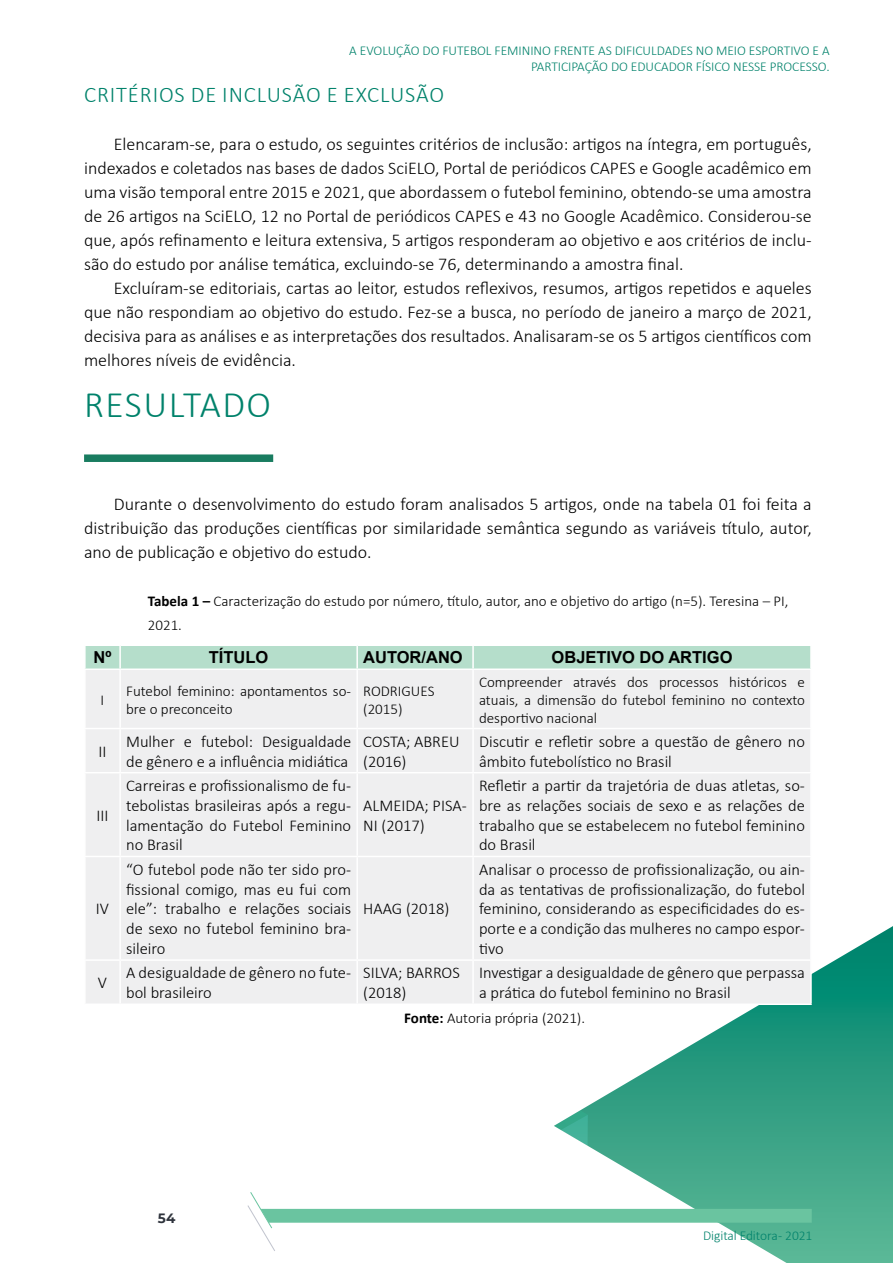
<style>
.page{position:relative;width:893px;height:1263px;background:#fff}
.page>*{position:absolute;margin:0;border:0;box-sizing:border-box;transform-origin:0 0}
.t1{font:300 37.5px "Calibri";letter-spacing:.04em;color:#00826b}
.t2{font:300 22.5px "Calibri";letter-spacing:.04em;color:#00826b}
.t3{font:300 18px/24px "Calibri";color:#000;text-align:justify}
.t4{font:300 16.5px/19.8px "Calibri";color:#000}
.t5{font:700 16.5px "Arial";color:#000}
.t6{font:300 15px/18px "Calibri";color:#000}
.t7{font:300 13.5px/16.2px "Calibri";letter-spacing:-.005em;color:#00826b;text-align:right}
.t8{font:700 13.5px "Montserrat";color:#2e333c}
.s1{font-weight:700}
</style>
<div class="page">
<svg style="left:688px;top:926px;width:205px;height:337px;background:#41a78e"></svg>
<div style="left:84px;top:454px;width:189px;height:8px;background:#197c60"></div>
<div style="left:86px;top:646px;width:724px;height:22px;background:#b5decb"></div>
<div style="left:86px;top:670px;width:724px;height:333px;background:#efeff0"></div>
<hr style="left:119px;top:646px;width:2px;height:22px;background:#fff">
<hr style="left:356px;top:646px;width:2px;height:22px;background:#fff">
<hr style="left:472px;top:646px;width:2px;height:22px;background:#fff">
<hr style="left:119px;top:670px;width:2px;height:58px;background:#fff">
<hr style="left:356px;top:670px;width:2px;height:58px;background:#fff">
<hr style="left:472px;top:670px;width:2px;height:58px;background:#fff">
<hr style="left:84px;top:728px;width:36px;height:1px;background:#fff">
<hr style="left:120px;top:728px;width:237px;height:1px;background:#fff">
<hr style="left:119px;top:729px;width:2px;height:43px;background:#fff">
<hr style="left:357px;top:728px;width:116px;height:1px;background:#fff">
<hr style="left:356px;top:729px;width:2px;height:43px;background:#fff">
<hr style="left:473px;top:728px;width:339px;height:1px;background:#fff">
<hr style="left:472px;top:729px;width:2px;height:43px;background:#fff">
<hr style="left:84px;top:772px;width:36px;height:1px;background:#fff">
<hr style="left:120px;top:772px;width:237px;height:1px;background:#fff">
<hr style="left:119px;top:773px;width:2px;height:83px;background:#fff">
<hr style="left:357px;top:772px;width:116px;height:1px;background:#fff">
<hr style="left:356px;top:773px;width:2px;height:83px;background:#fff">
<hr style="left:473px;top:772px;width:339px;height:1px;background:#fff">
<hr style="left:472px;top:773px;width:2px;height:83px;background:#fff">
<hr style="left:84px;top:856px;width:36px;height:1px;background:#fff">
<hr style="left:120px;top:856px;width:237px;height:1px;background:#fff">
<hr style="left:119px;top:857px;width:2px;height:102px;background:#fff">
<hr style="left:357px;top:856px;width:116px;height:1px;background:#fff">
<hr style="left:356px;top:857px;width:2px;height:102px;background:#fff">
<hr style="left:473px;top:856px;width:339px;height:1px;background:#fff">
<hr style="left:472px;top:857px;width:2px;height:102px;background:#fff">
<hr style="left:810px;top:857px;width:2px;height:102px;background:#fff">
<hr style="left:84px;top:959px;width:36px;height:2px;background:#fff">
<hr style="left:120px;top:959px;width:237px;height:2px;background:#fff">
<hr style="left:119px;top:961px;width:2px;height:42px;background:#fff">
<hr style="left:357px;top:959px;width:116px;height:2px;background:#fff">
<hr style="left:356px;top:961px;width:2px;height:42px;background:#fff">
<hr style="left:473px;top:959px;width:339px;height:2px;background:#fff">
<hr style="left:472px;top:961px;width:2px;height:42px;background:#fff">
<hr style="left:810px;top:961px;width:2px;height:42px;background:#fff">
<hr style="left:473px;top:1003px;width:339px;height:2px;background:#fff">
<svg style="left:247px;top:1047px;width:565px;height:216px"></svg>
<p class="t7" style="left:349px;top:42px;width:482px">A EVOLUÇÃO DO FUTEBOL FEMININO FRENTE AS DIFICULDADES NO MEIO ESPORTIVO E A<br>PARTICIPAÇÃO DO EDUCADOR FÍSICO NESSE PROCESSO.</p>
<p class="t2" style="left:84px;top:80px;width:362px">CRITÉRIOS DE INCLUSÃO E EXCLUSÃO</p>
<p class="t3" style="left:84px;top:132px;width:729px;text-indent:30px">Elencaram-se, para o estudo, os seguintes critérios de inclusão: artigos na íntegra, em português, indexados e coletados nas bases de dados SciELO, Portal de periódicos CAPES e Google acadêmico em uma visão temporal entre 2015 e 2021, que abordassem o futebol feminino, obtendo-se uma amostra de 26 artigos na SciELO, 12 no Portal de periódicos CAPES e 43 no Google Acadêmico. Considerou-se que, após refinamento e leitura extensiva, 5 artigos responderam ao objetivo e aos critérios de inclu&shy;são do estudo por análise temática, excluindo-se 76, determinando a amostra final.</p>
<p class="t3" style="left:84px;top:276px;width:729px;text-indent:30px">Excluíram-se editoriais, cartas ao leitor, estudos reflexivos, resumos, artigos repetidos e aqueles que não respondiam ao objetivo do estudo. Fez-se a busca, no período de janeiro a março de 2021, decisiva para as análises e as interpretações dos resultados. Analisaram-se os 5 artigos científicos com melhores níveis de evidência.</p>
<h1 class="t1" style="left:84px;top:381px;width:189px">RESULTADO</h1>
<p class="t3" style="left:84px;top:492px;width:729px;text-indent:30px">Durante o desenvolvimento do estudo foram analisados 5 artigos, onde na tabela 01 foi feita a distribuição das produções científicas por similaridade semântica segundo as variáveis título, autor, ano de publicação e objetivo do estudo.</p>
<p class="t6" style="left:148px;top:589px;width:642px;line-height:24px"><span class="s1">Tabela 1 –</span> Caracterização do estudo por número, título, autor, ano e objetivo do artigo (n=5). Teresina – PI,<br>2021.</p>
<p class="t5" style="left:94px;top:646px;width:19px">Nº</p>
<p class="t5" style="left:209px;top:646px;width:61px">TÍTULO</p>
<p class="t5" style="left:363px;top:646px;width:101px">AUTOR/ANO</p>
<p class="t5" style="left:552px;top:646px;width:182px">OBJETIVO DO ARTIGO</p>
<p class="t6" style="left:101px;top:690px;width:5px">I</p>
<p class="t6" style="left:126px;top:681px;width:227px">Futebol feminino: apontamentos so&shy;bre o preconceito</p>
<p class="t6" style="left:363px;top:681px;width:73px">RODRIGUES (2015)</p>
<p class="t6" style="left:479px;top:672px;width:327px;text-align:justify">Compreender através dos processos históricos e atuais, a dimensão do futebol feminino no contexto desportivo nacional</p>
<p class="t4" style="left:98px;top:741px;width:10px">II</p>
<p class="t4" style="left:126px;top:731px;width:227px">Mulher e futebol: Desigualdade de gênero e a influência midiática</p>
<p class="t4" style="left:363px;top:731px;width:98px">COSTA; ABREU (2016)</p>
<p class="t4" style="left:479px;top:731px;width:327px">Discutir e refletir sobre a questão de gênero no âmbito futebolístico no Brasil</p>
<p class="t4" style="left:96px;top:805px;width:14px">III</p>
<p class="t4" style="left:96px;top:899px;width:15px">IV</p>
<p class="t4" style="left:126px;top:775px;width:227px;text-align:justify">Carreiras e profissionalismo de fu&shy;tebolistas brasileiras após a regu&shy;lamentação do Futebol Feminino no Brasil</p>
<p class="t4" style="left:126px;top:859px;width:227px;text-align:justify">“O futebol pode não ter sido pro&shy;fissional comigo, mas eu fui com ele”: trabalho e relações sociais de sexo no futebol feminino bra&shy;sileiro</p>
<p class="t4" style="left:363px;top:795px;width:105px">ALMEIDA; PISA-<br>NI (2017)</p>
<p class="t4" style="left:363px;top:899px;width:88px">HAAG (2018)</p>
<p class="t4" style="left:479px;top:775px;width:327px;text-align:justify">Refletir a partir da trajetória de duas atletas, so&shy;bre as relações sociais de sexo e as relações de trabalho que se estabelecem no futebol feminino do Brasil</p>
<p class="t4" style="left:479px;top:859px;width:327px;text-align:justify">Analisar o processo de profissionalização, ou ain&shy;da as tentativas de profissionalização, do futebol feminino, considerando as especificidades do es&shy;porte e a condição das mulheres no campo espor&shy;tivo</p>
<p class="t4" style="left:98px;top:973px;width:11px">V</p>
<p class="t4" style="left:126px;top:963px;width:227px">A desigualdade de gênero no fute&shy;bol brasileiro</p>
<p class="t4" style="left:363px;top:963px;width:98px">SILVA; BARROS (2018)</p>
<p class="t4" style="left:479px;top:963px;width:327px">Investigar a desigualdade de gênero que perpassa a prática do futebol feminino no Brasil</p>
<p class="t6" style="left:404px;top:1009px;width:182px"><span class="s1">Fonte:</span> Autoria própria (2021).</p>
<p class="t8" style="left:158px;top:1208px;width:19px">54</p>
<p class="t7" style="left:703px;top:1227px;width:111px">Digital Editora - 2021</p>
</div>
